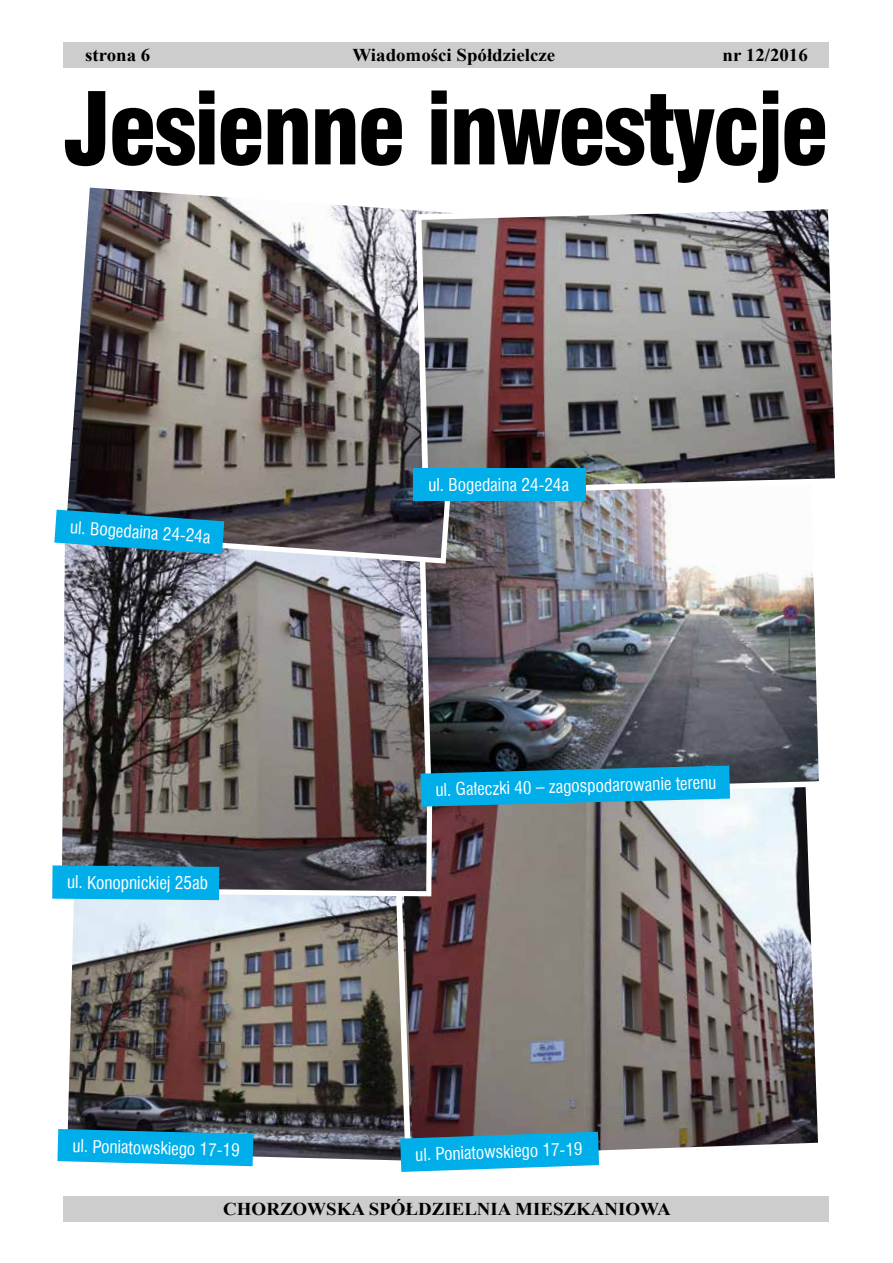
<style>
.page{position:relative;width:893px;height:1263px;background:#fff}
.page>*{position:absolute;margin:0;border:0;box-sizing:border-box;transform-origin:0 0}
.t1{font:97.5px "Swis 721 Blk Cn EU";letter-spacing:-.03em;color:#000}
.t2{font:700 18px "Times New Roman";color:#000;scale:1.05 1}
.t3{font:17.25px "Swis 721 Cn EU";letter-spacing:-.01em;color:#fff}
</style>
<div class="page">
<div style="left:64px;top:42px;width:765px;height:26px;background:#cecdcd"></div>
<div style="left:64px;top:1196px;width:765px;height:26px;background:#cecdcd"></div>
<img style="left:67px;top:899px;width:322px;height:268px">
<svg style="left:57px;top:1129px;width:196px;height:37px;background:#16ade1"></svg>
<img style="left:389px;top:800px;width:429px;height:365px">
<svg style="left:400px;top:1132px;width:199px;height:40px;background:#1faedf"></svg>
<img style="left:62px;top:566px;width:375px;height:333px">
<svg style="left:52px;top:865px;width:167px;height:35px;background:#07ade5"></svg>
<img style="left:415px;top:498px;width:404px;height:302px">
<svg style="left:420px;top:765px;width:310px;height:42px;background:#17a0cf"></svg>
<img style="left:57px;top:187px;width:416px;height:379px">
<svg style="left:54px;top:510px;width:170px;height:44px;background:#1798c7"></svg>
<img style="left:413px;top:200px;width:422px;height:298px">
<div style="left:414px;top:468px;width:172px;height:33px;background:#00afea"></div>
<p class="t2" style="left:85px;top:42px;width:64px">strona 6</p>
<p class="t2" style="left:352px;top:42px;width:195px">Wiadomości Spółdzielcze</p>
<p class="t2" style="left:723px;top:42px;width:83px">nr 12/2016</p>
<h1 class="t1" style="left:64px;top:69px;width:767px">Jesienne inwestycje</h1>
<p class="t3" style="left:71px;top:516px;width:142px;rotate:4deg">ul. Bogedaina 24-24a</p>
<p class="t3" style="left:67px;top:871px;width:143px">ul. Konopnickiej 25ab</p>
<p class="t3" style="left:428px;top:473px;width:142px">ul. Bogedaina 24-24a</p>
<p class="t3" style="left:435px;top:777px;width:283px;rotate:-1deg">ul. Gałeczki 40 – zagospodarowanie terenu</p>
<p class="t3" style="left:73px;top:1135px;width:169px;rotate:1deg">ul. Poniatowskiego 17-19</p>
<p class="t3" style="left:415px;top:1143px;width:169px;rotate:-2deg">ul. Poniatowskiego 17-19</p>
<p class="t2" style="left:223px;top:1196px;width:428px">CHORZOWSKA SPÓŁDZIELNIA MIESZKANIOWA</p>
</div>
